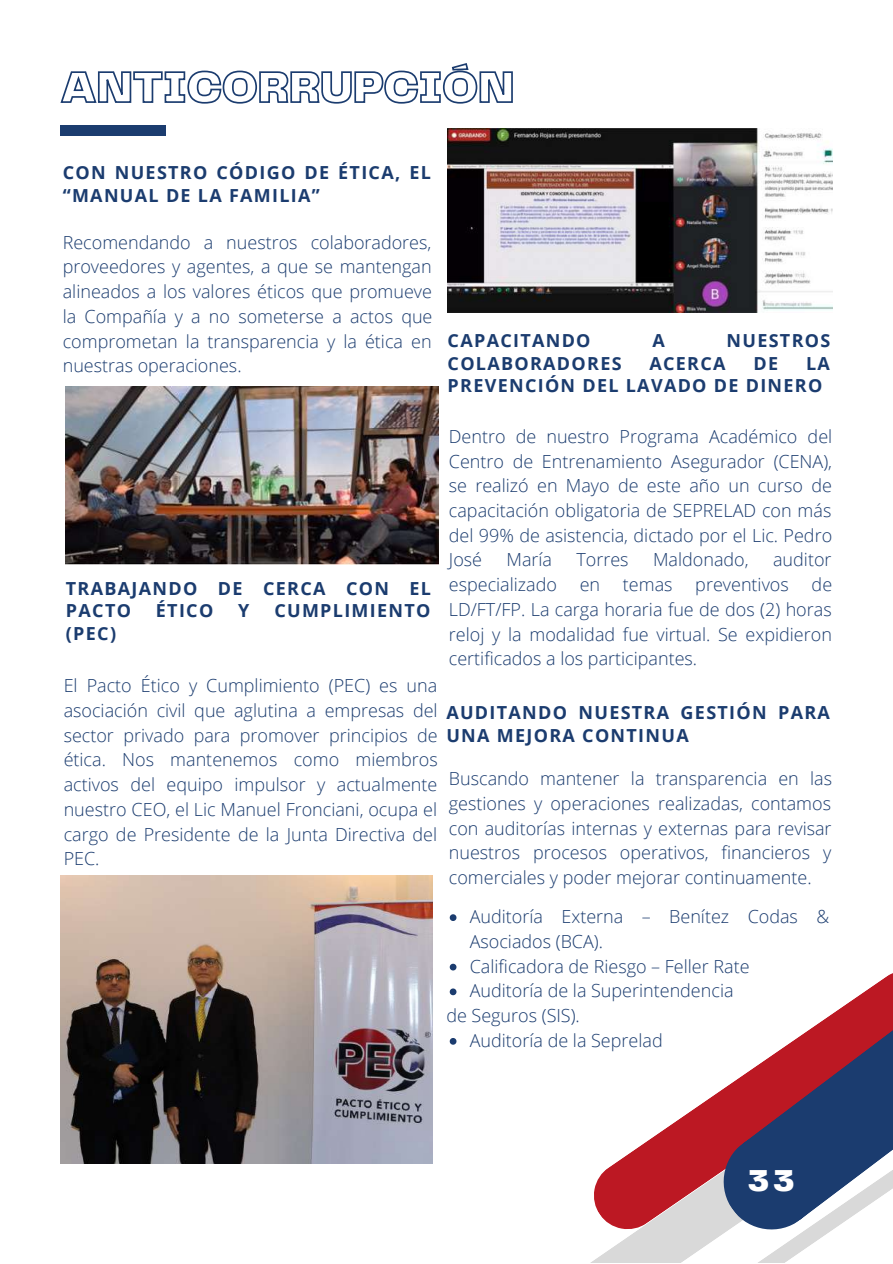
<style>
.page{position:relative;width:893px;height:1264px;background:#fff}
.page>*{position:absolute;margin:0;border:0;box-sizing:border-box;transform-origin:0 0}
.t1{font:900 31.5px "Telegraf";color:#fff}
.t2{font:300 18px/24.8px "Open Sans";color:#1b3c6f;text-align:justify}
.t3{font:700 18px/22.5px "Open Sans";letter-spacing:.07em;color:#1b3c6f}
</style>
<div class="page">
<img style="left:66px;top:386px;width:372px;height:178px">
<svg style="left:592px;top:973px;width:300px;height:289px"></svg>
<div style="left:60px;top:126px;width:106px;height:10px;background:#1b3c6f"></div>
<img style="left:60px;top:875px;width:373px;height:288px">
<img style="left:447px;top:129px;width:385px;height:183px">
<svg style="left:449px;top:914px;width:7px;height:7px"></svg>
<svg style="left:449px;top:963px;width:7px;height:7px"></svg>
<svg style="left:449px;top:988px;width:7px;height:7px"></svg>
<svg style="left:449px;top:1038px;width:7px;height:6px"></svg>
<svg style="left:60px;top:63px;width:453px;height:41px"></svg>
<p class="t3" style="left:63px;top:161px;width:369px">CON NUESTRO CÓDIGO DE ÉTICA, EL “MANUAL DE LA FAMILIA”</p>
<p class="t2" style="left:63px;top:229px;width:371px">Recomendando a nuestros colaboradores, proveedores y agentes, a que se mantengan alineados a los valores éticos que promueve la Compañía y a no someterse a actos que comprometan la transparencia y la ética en nuestras operaciones.</p>
<p class="t3" style="left:447px;top:329px;width:144px">CAPACITANDO</p>
<p class="t3" style="left:652px;top:329px;width:14px">A</p>
<p class="t3" style="left:726px;top:329px;width:105px">NUESTROS</p>
<p class="t3" style="left:447px;top:351px;width:175px">COLABORADORES</p>
<p class="t3" style="left:649px;top:351px;width:78px">ACERCA</p>
<p class="t3" style="left:753px;top:351px;width:26px">DE</p>
<p class="t3" style="left:447px;top:351px;width:384px;text-indent:358px">LA<br>PREVENCIÓN DEL LAVADO DE DINERO</p>
<p class="t3" style="left:66px;top:576px;width:366px">TRABAJANDO DE CERCA CON EL<br>PACTO</p>
<p class="t3" style="left:156px;top:599px;width:59px">ÉTICO</p>
<p class="t3" style="left:238px;top:599px;width:13px">Y</p>
<p class="t3" style="left:274px;top:599px;width:157px">CUMPLIMIENTO</p>
<p class="t3" style="left:66px;top:621px;width:52px">(PEC)</p>
<p class="t2" style="left:64px;top:673px;width:375px">El Pacto Ético y Cumplimiento (PEC) es una asociación civil que aglutina a empresas del sector privado para promover principios de ética. Nos mantenemos como miembros activos del equipo impulsor y actualmente nuestro CEO, el Lic Manuel Fronciani, ocupa el cargo de Presidente de la Junta Directiva del PEC.</p>
<p class="t2" style="left:449px;top:423px;width:385px">Dentro de nuestro Programa Académico del Centro de Entrenamiento Asegurador (CENA), se realizó en Mayo de este año un curso de capacitación obligatoria de SEPRELAD con más del 99% de asistencia, dictado por el Lic. Pedro José</p>
<p class="t2" style="left:506px;top:547px;width:47px">María</p>
<p class="t2" style="left:576px;top:547px;width:54px">Torres</p>
<p class="t2" style="left:653px;top:547px;width:97px">Maldonado,</p>
<p class="t2" style="left:773px;top:547px;width:60px">auditor</p>
<p class="t2" style="left:449px;top:572px;width:110px">especializado</p>
<p class="t2" style="left:579px;top:572px;width:22px">en</p>
<p class="t2" style="left:623px;top:572px;width:51px">temas</p>
<p class="t2" style="left:695px;top:572px;width:95px">preventivos</p>
<p class="t2" style="left:449px;top:572px;width:385px;text-indent:363px">de LD/FT/FP. La carga horaria fue de dos (2) horas reloj y la modalidad fue virtual. Se expidieron certificados a los participantes.</p>
<p class="t3" style="left:446px;top:701px;width:385px">AUDITANDO NUESTRA GESTIÓN PARA<br>UNA MEJORA CONTINUA</p>
<p class="t2" style="left:449px;top:765px;width:384px">Buscando mantener la transparencia en las gestiones y operaciones realizadas, contamos con auditorías internas y externas para revisar nuestros procesos operativos, financieros y comerciales y poder mejorar continuamente.</p>
<p class="t2" style="left:469px;top:903px;width:361px;text-align:left">Auditoría Externa – Benítez Codas &amp;<br>Asociados (BCA).<br>Calificadora de Riesgo – Feller Rate<br>Auditoría de la Superintendencia</p>
<p class="t2" style="left:469px;top:1027px;width:194px">Auditoría de la Seprelad</p>
<p class="t2" style="left:446px;top:1002px;width:135px">de Seguros (SIS).</p>
<h1 class="t1" style="left:747px;top:1166px;width:48px">33</h1>
</div>
